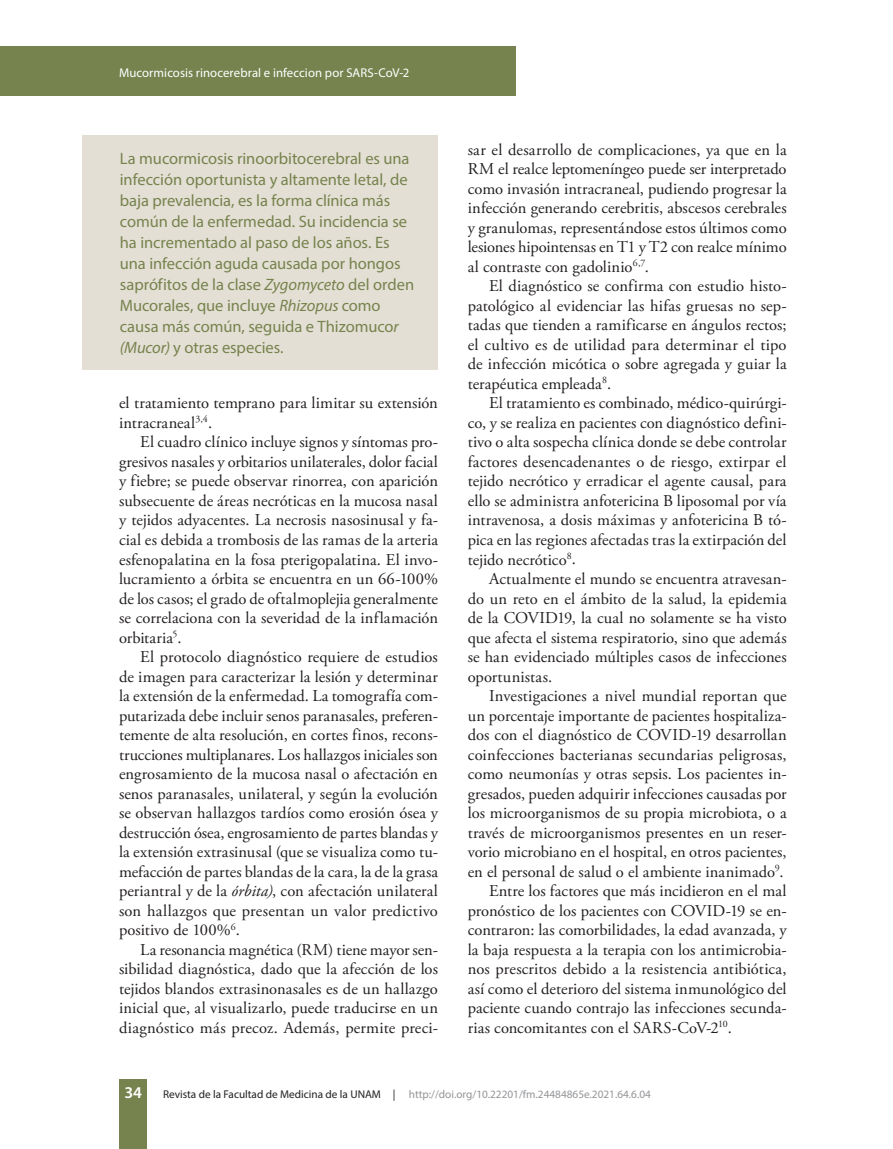
<style>
.page{position:relative;width:893px;height:1149px;background:#fff}
.page>*{position:absolute;margin:0;border:0;box-sizing:border-box;transform-origin:0 0}
.t1{font:16.5px/19.5px "Adobe Garamond Pro";letter-spacing:.005em;color:#231f20;text-align:justify}
.t2{font:16.5px/21px "Myriad Pro";letter-spacing:-.005em;color:#76834e}
.t3{font:600 16.5px "Myriad Pro";color:#fff}
.t4{font:12.75px "Myriad Pro";letter-spacing:.005em;color:#fff}
.t5{font:11.25px "Myriad Pro";color:#939598}
.t6{font:11.25px "Myriad Pro";color:#231f20}
.s1{font-style:italic}
</style>
<div class="page">
<div style="left:119px;top:1079px;width:28px;height:69px;background:#76834e"></div>
<div style="left:0;top:47px;width:516px;height:49px;background:#76834e"></div>
<div style="left:83px;top:135px;width:355px;height:234px;background:#e4dfd4"></div>
<p class="t4" style="left:119px;top:64px;width:292px">Mucormicosis rinocerebral e infeccion por SARS-CoV-2</p>
<p class="t2" style="left:120px;top:148px;width:296px">La mucormicosis rinoorbitocerebral es una infección oportunista y altamente letal, de baja prevalencia, es la forma clínica más común de la enfermedad. Su incidencia se ha incrementado al paso de los años. Es una infección aguda causada por hongos saprófitos de la clase <span class="s1">Zygomyceto</span> del orden Mucorales, que incluye <span class="s1">Rhizopus</span> como causa más común, seguida e Thizomuco<span class="s1">r (Mucor)</span> y otras especies.</p>
<p class="t1" style="left:119px;top:394px;width:320px">el tratamiento temprano para limitar su extensión intracraneal<sup>3,4</sup>.</p>
<p class="t1" style="left:119px;top:433px;width:321px;text-indent:21px">El cuadro clínico incluye signos y síntomas pro&shy;gresivos nasales y orbitarios unilaterales, dolor facial y fiebre; se puede observar rinorrea, con aparición subsecuente de áreas necróticas en la mucosa nasal y tejidos adyacentes. La necrosis nasosinusal y fa&shy;cial es debida a trombosis de las ramas de la arteria esfenopalatina en la fosa pterigopalatina. El invo&shy;lucramiento a órbita se encuentra en un 66-100% de los casos; el grado de oftalmoplejia generalmente se correlaciona con la severidad de la inflamación orbitaria<sup>5</sup>.</p>
<p class="t1" style="left:119px;top:647px;width:321px;text-indent:21px">El protocolo diagnóstico requiere de estudios de imagen para caracterizar la lesión y determinar la extensión de la enfermedad. La tomografía com&shy;putarizada debe incluir senos paranasales, preferen&shy;temente de alta resolución, en cortes finos, recons&shy;trucciones multiplanares. Los hallazgos iniciales son engrosamiento de la mucosa nasal o afectación en senos paranasales, unilateral, y según la evolución se observan hallazgos tardíos como erosión ósea y destrucción ósea, engrosamiento de partes blandas y la extensión extrasinusal (que se visualiza como tu&shy;mefacción de partes blandas de la cara, la de la grasa periantral y de la <span class="s1">órbita)</span>, con afectación unilateral son hallazgos que presentan un valor predictivo positivo de 100%<sup>6</sup>.</p>
<p class="t1" style="left:119px;top:940px;width:320px;text-indent:21px">La resonancia magnética (RM) tiene mayor sen&shy;sibilidad diagnóstica, dado que la afección de los tejidos blandos extrasinonasales es de un hallazgo inicial que, al visualizarlo, puede traducirse en un diagnóstico más precoz. Además, permite preci-</p>
<p class="t1" style="left:468px;top:140px;width:321px">sar el desarrollo de complicaciones, ya que en la RM el realce leptomeníngeo puede ser interpretado como invasión intracraneal, pudiendo progresar la infección generando cerebritis, abscesos cerebrales y granulomas, representándose estos últimos como lesiones hipointensas en T1 y T2 con realce mínimo al contraste con gadolinio<sup>6,7</sup>.</p>
<p class="t1" style="left:468px;top:277px;width:321px;text-indent:21px">El diagnóstico se confirma con estudio histo&shy;patológico al evidenciar las hifas gruesas no sep&shy;tadas que tienden a ramificarse en ángulos rectos; el cultivo es de utilidad para determinar el tipo de infección micótica o sobre agregada y guiar la terapéutica empleada<sup>8</sup>.</p>
<p class="t1" style="left:468px;top:394px;width:321px;text-indent:21px">El tratamiento es combinado, médico-quirúrgi&shy;co, y se realiza en pacientes con diagnóstico defini&shy;tivo o alta sospecha clínica donde se debe controlar factores desencadenantes o de riesgo, extirpar el tejido necrótico y erradicar el agente causal, para ello se administra anfotericina B liposomal por vía intravenosa, a dosis máximas y anfotericina B tó&shy;pica en las regiones afectadas tras la extirpación del tejido necrótico<sup>8</sup>.</p>
<p class="t1" style="left:468px;top:569px;width:321px;text-indent:21px">Actualmente el mundo se encuentra atravesan&shy;do un reto en el ámbito de la salud, la epidemia de la COVID19, la cual no solamente se ha visto que afecta el sistema respiratorio, sino que además se han evidenciado múltiples casos de infecciones oportunistas.</p>
<p class="t1" style="left:489px;top:686px;width:299px">Investigaciones a nivel mundial reportan que</p>
<p class="t1" style="left:468px;top:706px;width:320px">un porcentaje importante de pacientes hospitaliza-</p>
<p class="t1" style="left:468px;top:725px;width:320px">dos con el diagnóstico de COVID-19 desarrollan</p>
<p class="t1" style="left:468px;top:745px;width:320px">coinfecciones bacterianas secundarias peligrosas,</p>
<p class="t1" style="left:468px;top:764px;width:320px">como neumonías y otras sepsis. Los pacientes in-</p>
<p class="t1" style="left:468px;top:784px;width:320px">gresados, pueden adquirir infecciones causadas por</p>
<p class="t1" style="left:468px;top:803px;width:321px">los microorganismos de su propia microbiota, o a</p>
<p class="t1" style="left:468px;top:823px;width:320px">través de microorganismos presentes en un reser-</p>
<p class="t1" style="left:468px;top:842px;width:320px">vorio microbiano en el hospital, en otros pacientes,</p>
<p class="t1" style="left:468px;top:862px;width:317px">en el personal de salud o el ambiente inanimado<sup>9</sup>.</p>
<p class="t1" style="left:489px;top:881px;width:299px">Entre los factores que más incidieron en el mal</p>
<p class="t1" style="left:468px;top:901px;width:320px">pronóstico de los pacientes con COVID-19 se en-</p>
<p class="t1" style="left:468px;top:920px;width:320px">contraron: las comorbilidades, la edad avanzada, y</p>
<p class="t1" style="left:468px;top:940px;width:320px">la baja respuesta a la terapia con los antimicrobia-</p>
<p class="t1" style="left:468px;top:959px;width:320px">nos prescritos debido a la resistencia antibiótica,</p>
<p class="t1" style="left:468px;top:979px;width:320px">así como el deterioro del sistema inmunológico del</p>
<p class="t1" style="left:468px;top:998px;width:320px">paciente cuando contrajo las infecciones secunda-</p>
<p class="t1" style="left:468px;top:1018px;width:266px">rias concomitantes con el SARS-CoV-2<sup>10</sup>.</p>
<p class="t3" style="left:124px;top:1081px;width:19px">34</p>
<p class="t6" style="left:163px;top:1086px;width:234px">Revista de la Facultad de Medicina de la UNAM |</p>
<p class="t5" style="left:409px;top:1086px;width:243px">http://doi.org/10.22201/fm.24484865e.2021.64.6.04</p>
</div>
